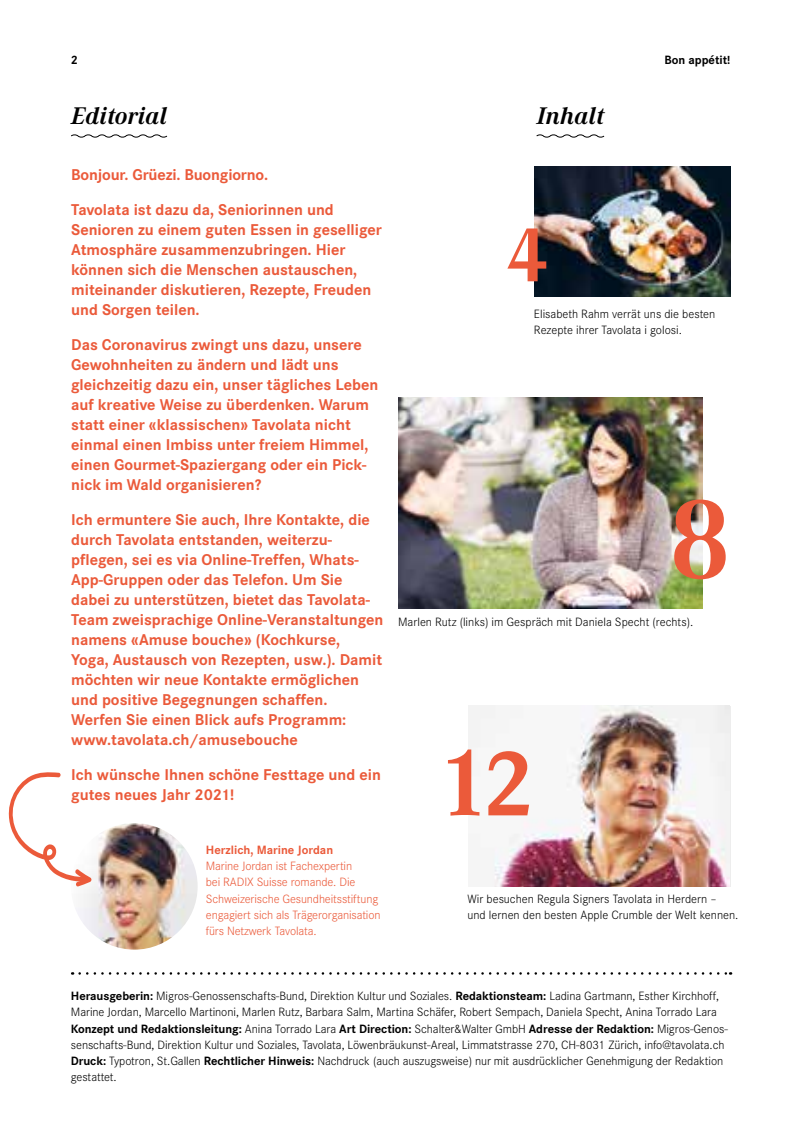
<style>
.page{position:relative;width:801px;height:1134px;background:#fff}
.page>*{position:absolute;margin:0;border:0;box-sizing:border-box;transform-origin:0 0}
.t1{font:700 118.75px "Corporate A";color:#eb5a3a}
.t2{font:700 97.12px "Corporate A";color:#eb5a3a}
.t3{font:700 77.88px "Corporate A";color:#eb5a3a}
.t4{font:italic 700 25px "Corporate A";color:#000}
.t5{font:700 16.25px/20px "Corporate S";color:#eb5a3a}
.t6{font:300 12.5px/16.2px "Corporate S";letter-spacing:-.005em;color:#000}
.t7{font:300 12.5px/16.2px "Corporate S";letter-spacing:-.01em;color:#eb5a3a}
.t8{font:700 12.5px "Corporate S";color:#eb5a3a}
.t9{font:700 12.5px "Corporate S";color:#000}
.s1{font-weight:700}
</style>
<div class="page">
<svg style="left:71px;top:134px;width:97px;height:4px"></svg>
<svg style="left:536px;top:134px;width:69px;height:4px"></svg>
<img style="left:398px;top:397px;width:304px;height:212px">
<img style="left:468px;top:706px;width:262px;height:180px">
<svg style="left:80px;top:972px;width:651px;height:3px"></svg>
<img style="left:71px;top:823px;width:127px;height:127px;border-radius:63px">
<svg style="left:8px;top:772px;width:83px;height:114px"></svg>
<img style="left:535px;top:166px;width:195px;height:130px">
<p class="t9" style="left:71px;top:53px;width:9px">2</p>
<p class="t9" style="left:664px;top:53px;width:67px">Bon appétit!</p>
<h3 class="t4" style="left:71px;top:101px;width:97px">Editorial</h3>
<h3 class="t4" style="left:537px;top:101px;width:69px">Inhalt</h3>
<p class="t5" style="left:71px;top:158px;width:264px;line-height:35px">Bonjour. Grüezi. Buongiorno.<br>Tavolata ist dazu da, Seniorinnen und</p>
<p class="t5" style="left:71px;top:220px;width:312px">Senioren zu einem guten Essen in geselliger Atmosphäre zusammenzubringen. Hier können sich die Menschen austauschen, miteinander diskutieren, Rezepte, Freuden und Sorgen teilen.</p>
<p class="t5" style="left:71px;top:335px;width:309px">Das Coronavirus zwingt uns dazu, unsere Gewohnheiten zu ändern und lädt uns gleichzeitig dazu ein, unser tägliches Leben auf kreative Weise zu überdenken. Warum statt einer «klassischen» Tavolata nicht einmal einen Imbiss unter freiem Himmel, einen Gourmet-Spaziergang oder ein Pick&shy;nick im Wald organisieren?</p>
<p class="t5" style="left:71px;top:510px;width:314px">Ich ermuntere Sie auch, Ihre Kontakte, die durch Tavolata entstanden, weiterzu&shy;pflegen, sei es via Online-Treffen, Whats-App-Gruppen oder das Telefon. Um Sie dabei zu unterstützen, bietet das Tavolata-Team zweisprachige Online-Veranstaltungen namens «Amuse bouche» (Kochkurse,<br>Yoga, Austausch von Rezepten, usw.). Damit möchten wir neue Kontakte ermöglichen und positive Begegnungen schaffen.<br>Werfen Sie einen Blick aufs Programm: www.tavolata.ch/amusebouche</p>
<p class="t5" style="left:71px;top:765px;width:311px">Ich wünsche Ihnen schöne Festtage und ein gutes neues Jahr 2021!</p>
<p class="t8" style="left:206px;top:842px;width:129px">Herzlich, Marine Jordan</p>
<p class="t7" style="left:206px;top:858px;width:176px">Marine Jordan ist Fachexpertin<br>bei RADIX Suisse romande. Die Schweizerische Gesundheitsstiftung engagiert sich als Trägerorganisation fürs Netzwerk Tavolata.</p>
<h3 class="t3" style="left:506px;top:212px;width:44px">4</h3>
<p class="t6" style="left:534px;top:305px;width:183px">Elisabeth Rahm verrät uns die besten<br>Rezepte ihrer Tavolata i golosi.</p>
<h1 class="t1" style="left:668px;top:473px;width:66px">8</h1>
<p class="t6" style="left:398px;top:614px;width:297px">Marlen Rutz (links) im Gespräch mit Daniela Specht (rechts).</p>
<h2 class="t2" style="left:438px;top:729px;width:99px">12</h2>
<p class="t6" style="left:467px;top:890px;width:272px">Wir besuchen Regula Signers Tavolata in Herdern –<br>und lernen den besten Apple Crumble der Welt kennen.</p>
<p class="t6" style="left:71px;top:988px;width:658px"><span class="s1">Herausgeberin:</span> Migros-Genossenschafts-Bund, Direktion Kultur und Soziales. <span class="s1">Redaktionsteam:</span> Ladina Gartmann, Esther Kirchhoff, Marine Jordan, Marcello Martinoni, Marlen Rutz, Barbara Salm, Martina Schäfer, Robert Sempach, Daniela Specht, Anina Torrado Lara <span class="s1">Konzept und Redaktionsleitung:</span> Anina Torrado Lara <span class="s1">Art Direction:</span> Schalter&amp;Walter GmbH <span class="s1">Adresse der Redaktion:</span> Migros-Genos&shy;senschafts-Bund, Direktion Kultur und Soziales, Tavolata, Löwenbräukunst-Areal, Limmatstrasse 270, CH-8031 Zürich, info@tavolata.ch <span class="s1">Druck:</span> Typotron, St.Gallen <span class="s1">Rechtlicher Hinweis:</span> Nachdruck (auch auszugsweise) nur mit ausdrücklicher Genehmigung der Redaktion gestattet.</p>
</div>
